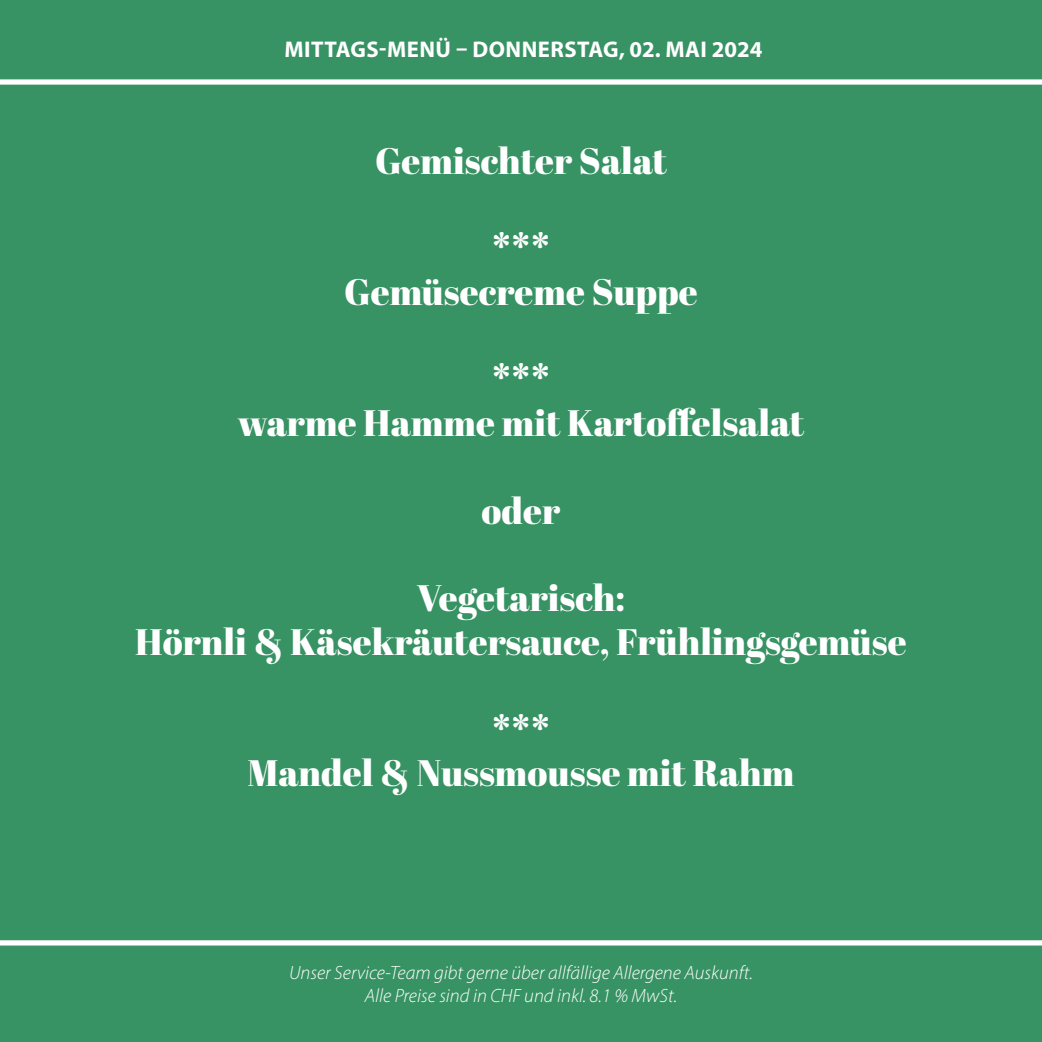
<style>
.page{position:relative;width:1042px;height:1042px;background:#379363}
.page>*{position:absolute;margin:0;border:0;box-sizing:border-box;transform-origin:0 0}
.t1{font:36.75px/43.8px "Abril Fatface";color:#fff;text-align:center}
.t2{font:700 22.75px "Myriad Pro";letter-spacing:.02em;color:#fff}
.t3{font:italic 300 19.25px/23.1px "Myriad Pro";color:#fff;text-align:center}
</style>
<div class="page">
<div style="left:0;top:79px;width:1042px;height:6px;background:#fff"></div>
<div style="left:0;top:940px;width:1042px;height:5px;background:#fff"></div>
<p class="t2" style="left:284px;top:34px;width:479px">MITTAGS-MENÜ – DONNERSTAG, 02. MAI 2024</p>
<p class="t1" style="left:375px;top:138px;width:293px">Gemischter Salat</p>
<p class="t1" style="left:344px;top:225px;width:355px">***<br>Gemüsecreme Suppe</p>
<p class="t1" style="left:238px;top:356px;width:568px">***<br>warme Hamme mit Kartoffelsalat</p>
<p class="t1" style="left:482px;top:488px;width:80px">oder</p>
<p class="t1" style="left:135px;top:575px;width:773px">Vegetarisch:<br>Hörnli &amp; Käsekräutersauce, Frühlingsgemüse</p>
<p class="t1" style="left:247px;top:706px;width:548px">***<br>Mandel &amp; Nussmousse mit Rahm</p>
<p class="t3" style="left:289px;top:960px;width:465px">Unser Service-Team gibt gerne über allfällige Allergene Auskunft.<br>Alle Preise sind in CHF und inkl. 8.1 % MwSt.</p>
</div>
